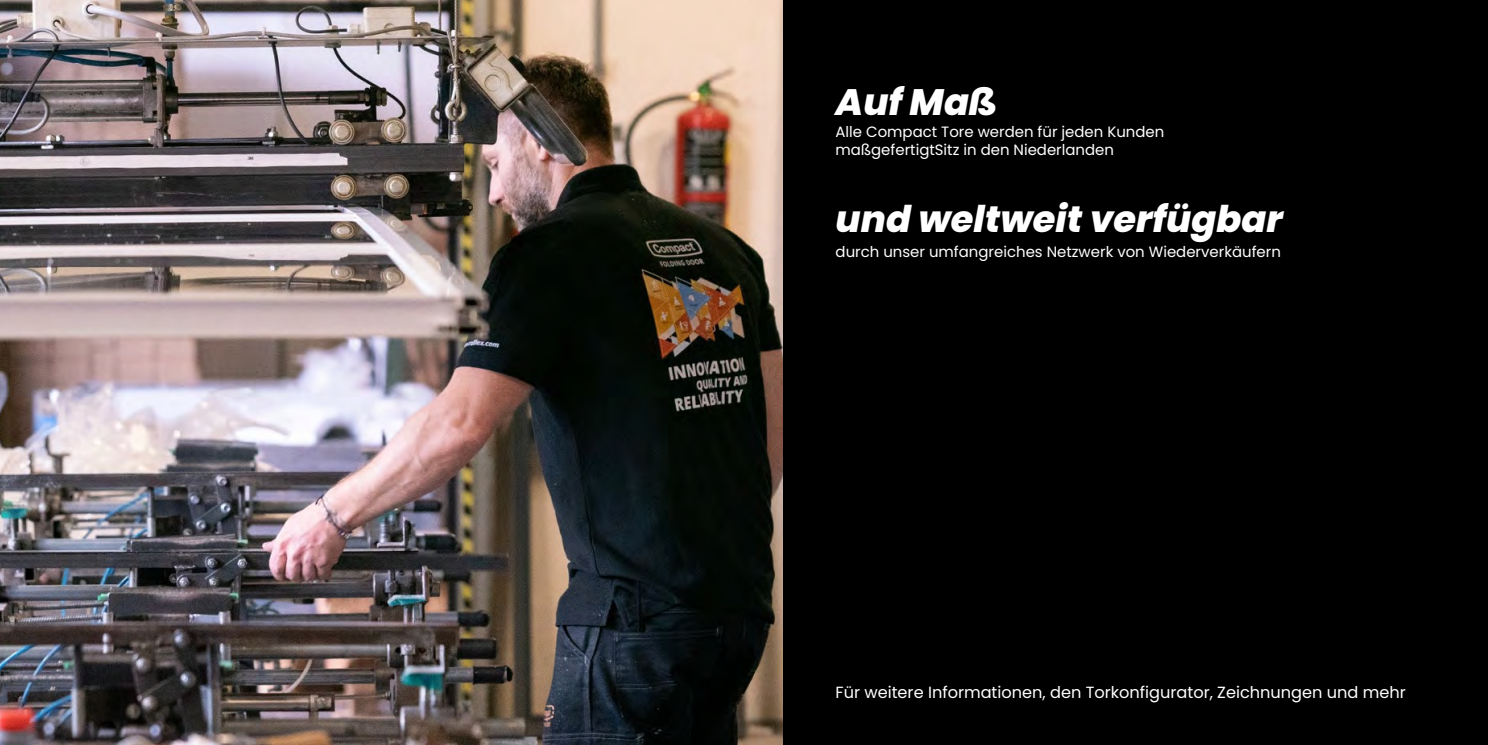
<style>
.page{position:relative;width:1488px;height:745px;background:#fff}
.page>*{position:absolute;margin:0;border:0;box-sizing:border-box;transform-origin:0 0}
.t1{font:italic 800 36.75px "Poppins";color:#fff}
.t2{font:16.12px "Poppins";color:#fff}
.t3{font:14.88px/17.9px "Poppins";color:#fff}
</style>
<div class="page">
<div style="left:0;top:0;width:1488px;height:744px;background:#000"></div>
<img style="left:0;top:0;width:782px;height:744px">
<h1 class="t1" style="left:835px;top:76px;width:163px">Auf Maß</h1>
<p class="t3" style="left:835px;top:123px;width:330px">Alle Compact Tore werden für jeden Kunden maßgefertigtSitz in den Niederlanden</p>
<h1 class="t1" style="left:835px;top:193px;width:449px">und weltweit verfügbar</h1>
<p class="t3" style="left:835px;top:242px;width:447px">durch unser umfangreiches Netzwerk von Wiederverkäufern</p>
<p class="t2" style="left:835px;top:681px;width:572px">Für weitere Informationen, den Torkonfigurator, Zeichnungen und mehr</p>
</div>
